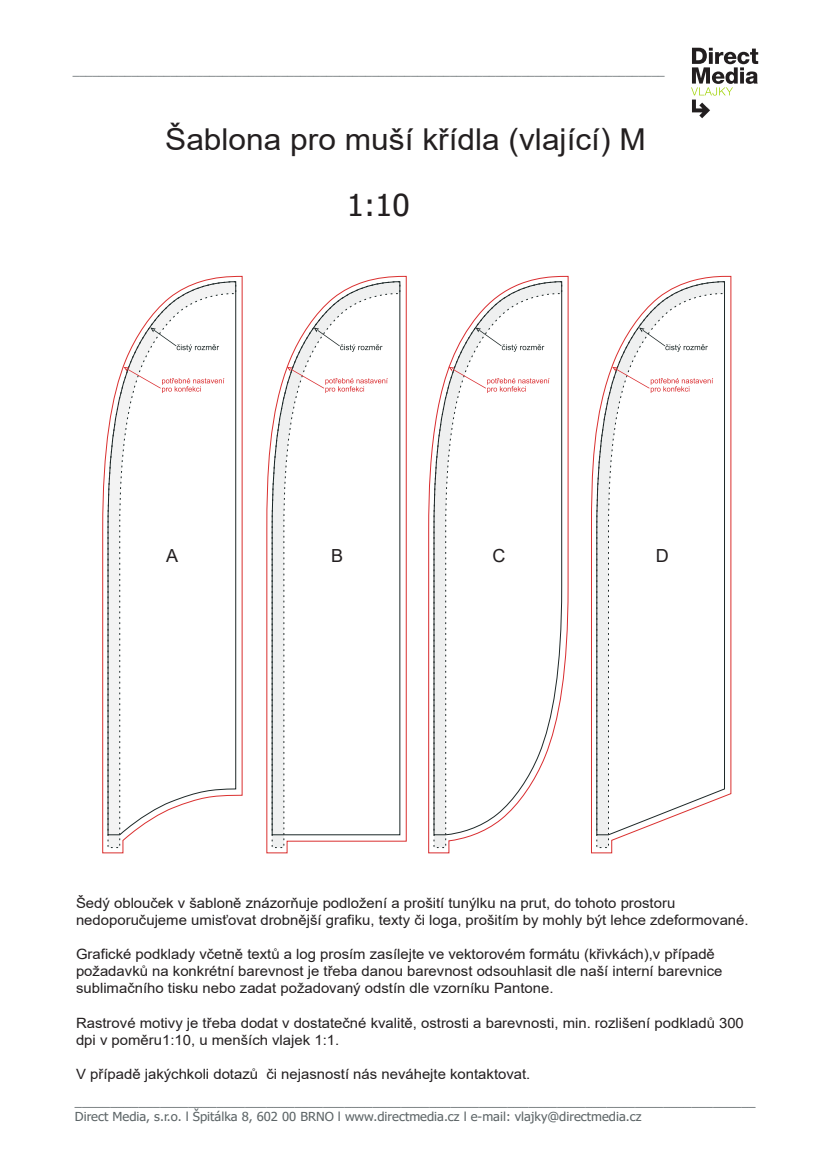
<style>
.page{position:relative;width:830px;height:1170px;background:#fff}
.page>*{position:absolute;margin:0;border:0;box-sizing:border-box;transform-origin:0 0}
.t1{font:30.15px "Arial";color:#231f20;scale:1.05 1}
.t2{font:30.15px "Tahoma";color:#231f20;scale:1.05 1}
.t3{font:18px "Arial";color:#231f20}
.t4{font:14.17px/17.2px "Arial";color:#231f20;scale:1.05 1}
.t5{font:12.38px/15px "Tahoma";color:#5c6466;scale:1.05 1}
.t6{font:11.32px "Tahoma";color:#5c6466;scale:1.05 1}
</style>
<div class="page">
<svg style="left:102px;top:276px;width:140px;height:577px"></svg>
<svg style="left:150px;top:327px;width:69px;height:25px"></svg>
<svg style="left:123px;top:367px;width:101px;height:26px"></svg>
<svg style="left:266px;top:276px;width:140px;height:577px"></svg>
<svg style="left:313px;top:327px;width:69px;height:25px"></svg>
<svg style="left:286px;top:367px;width:101px;height:26px"></svg>
<svg style="left:428px;top:276px;width:140px;height:577px"></svg>
<svg style="left:475px;top:327px;width:69px;height:25px"></svg>
<svg style="left:448px;top:367px;width:101px;height:26px"></svg>
<svg style="left:591px;top:276px;width:139px;height:577px"></svg>
<svg style="left:638px;top:327px;width:69px;height:25px"></svg>
<svg style="left:611px;top:367px;width:101px;height:26px"></svg>
<svg style="left:691px;top:48px;width:66px;height:70px"></svg>
<p class="t6" style="left:73px;top:64px;width:565px">___________________________________________________________________________________________</p>
<h1 class="t1" style="left:165px;top:119px;width:459px">Šablona pro muší křídla (vlající) M</h1>
<h1 class="t2" style="left:346px;top:185px;width:62px">1:10</h1>
<p class="t3" style="left:166px;top:543px;width:14px">A</p>
<p class="t3" style="left:331px;top:543px;width:14px">B</p>
<p class="t3" style="left:492px;top:543px;width:14px">C</p>
<p class="t3" style="left:655px;top:543px;width:14px">D</p>
<p class="t4" style="left:76px;top:893px;width:641px">Šedý oblouček v šabloně znázorňuje podložení a prošití tunýlku na prut, do tohoto prostoru nedoporučujeme umisťovat drobnější grafiku, texty či loga, prošitím by mohly být lehce zdeformované.</p>
<p class="t4" style="left:76px;top:945px;width:617px">Grafické podklady včetně textů a log prosím zasílejte ve vektorovém formátu (křivkách),v případě požadavků na konkrétní barevnost je třeba danou barevnost odsouhlasit dle naší interní barevnice sublimačního tisku nebo zadat požadovaný odstín dle vzorníku Pantone.</p>
<p class="t4" style="left:76px;top:1014px;width:637px">Rastrové motivy je třeba dodat v dostatečné kvalitě, ostrosti a barevnosti, min. rozlišení podkladů 300 dpi v poměru1:10, u menších vlajek 1:1.</p>
<p class="t4" style="left:76px;top:1065px;width:434px">V případě jakýchkoli dotazů či nejasností nás neváhejte kontaktovat.</p>
<p class="t5" style="left:75px;top:1094px;width:649px">________________________________________________________________________________________________<br>Direct Media, s.r.o. l Špitálka 8, 602 00 BRNO l www.directmedia.cz l e-mail: vlajky@directmedia.cz</p>
</div>
